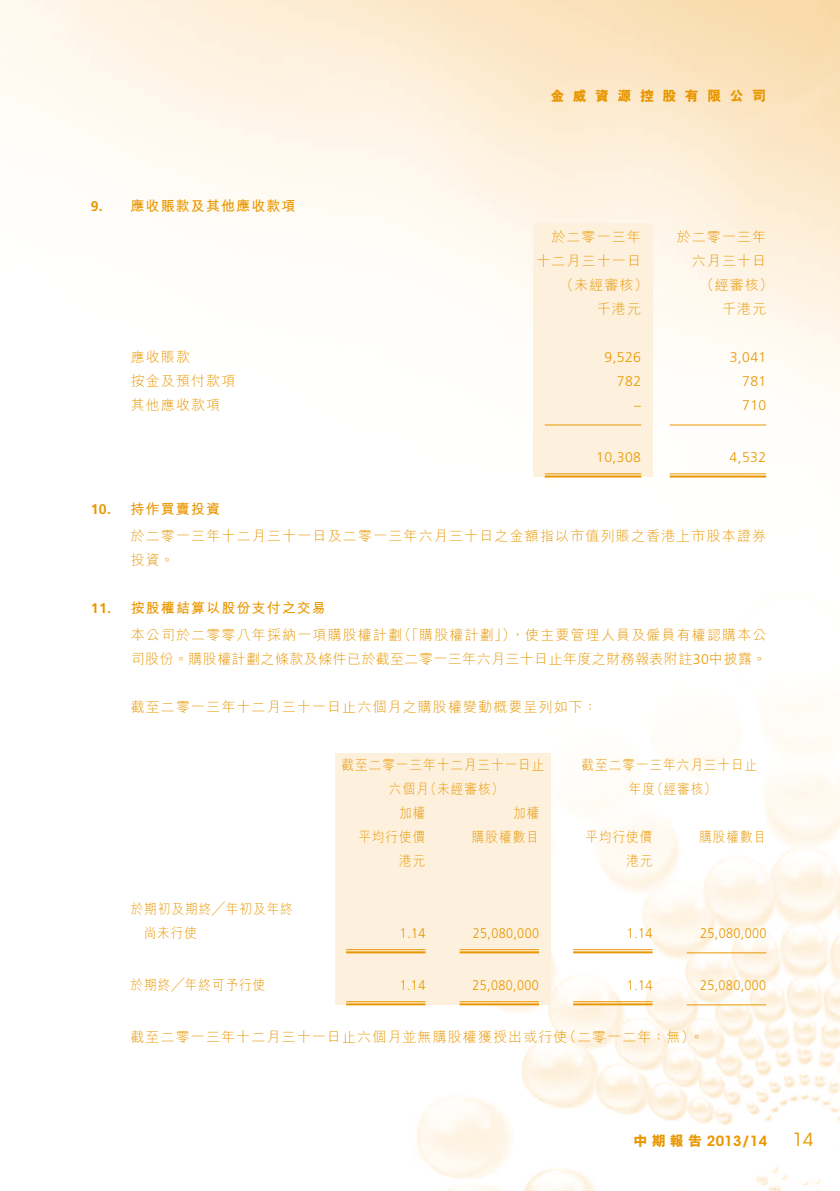
<style>
.page{position:relative;width:840px;height:1191px;background:#fff}
.page>*{position:absolute;margin:0;border:0;box-sizing:border-box;transform-origin:0 0}
.t1{font:18px "ITC Avant Garde Std";color:#e99700}
.t2{font:300 14px/24px "M Hei HK";letter-spacing:.08em;color:#e99700}
.t3{font:300 14px "M Hei HK";letter-spacing:.08em;color:#e99700;scale:.9 1}
.t4{font:300 14px/24px "M Hei HK";letter-spacing:.03em;color:#e99700}
.t5{font:300 14px "Frutiger LT Std";letter-spacing:.03em;color:#e99700;scale:.9 1}
.t6{font:300 14px "Frutiger LT Std";letter-spacing:.03em;color:#e99700}
.t7{font:700 14px "M Hei HK";letter-spacing:.08em;color:#e99700}
.t8{font:600 14px "ITC Avant Garde Std";letter-spacing:.02em;color:#e99700}
.t9{font:800 14px "M Hei HK";letter-spacing:.6em;color:#e99700}
.t10{font:700 14px "Frutiger LT Std";color:#e99700}
.s1{font-family:"Frutiger LT Std"}
.s2{font-family:"M Hei HK";font-weight:800}
</style>
<div class="page">
<img style="left:0;top:0;width:839px;height:1191px">
<div style="left:533px;top:223px;width:119px;height:254px;background:#fdf1de"></div>
<hr style="left:544px;top:424px;width:97px;height:1px;background:#e99700">
<hr style="left:669px;top:424px;width:96px;height:1px;background:#e99700">
<hr style="left:544px;top:473px;width:97px;height:1px;background:#e99700">
<hr style="left:544px;top:475px;width:97px;height:2px;background:#e99700">
<hr style="left:669px;top:473px;width:96px;height:1px;background:#e99700">
<hr style="left:669px;top:475px;width:96px;height:2px;background:#e99700">
<div style="left:334px;top:753px;width:216px;height:252px;background:#fdf1de"></div>
<hr style="left:346px;top:949px;width:79px;height:1px;background:#e99700">
<hr style="left:346px;top:951px;width:79px;height:2px;background:#e99700">
<hr style="left:459px;top:949px;width:79px;height:1px;background:#e99700">
<hr style="left:459px;top:951px;width:79px;height:2px;background:#e99700">
<hr style="left:572px;top:949px;width:80px;height:1px;background:#e99700">
<hr style="left:572px;top:951px;width:80px;height:2px;background:#e99700">
<hr style="left:686px;top:952px;width:79px;height:1px;background:#e99700">
<hr style="left:346px;top:1001px;width:79px;height:1px;background:#e99700">
<hr style="left:346px;top:1003px;width:79px;height:2px;background:#e99700">
<hr style="left:459px;top:1001px;width:79px;height:1px;background:#e99700">
<hr style="left:459px;top:1003px;width:79px;height:2px;background:#e99700">
<hr style="left:572px;top:1001px;width:80px;height:1px;background:#e99700">
<hr style="left:572px;top:1003px;width:80px;height:2px;background:#e99700">
<hr style="left:686px;top:1004px;width:79px;height:1px;background:#e99700">
<p class="t9" style="left:550px;top:86px;width:217px">金威資源控股有限公司</p>
<p class="t10" style="left:91px;top:198px;width:14px">9.</p>
<p class="t10" style="left:91px;top:501px;width:22px">10.</p>
<p class="t10" style="left:91px;top:600px;width:22px">11.</p>
<p class="t7" style="left:130px;top:196px;width:166px">應收賬款及其他應收款項</p>
<p class="t2" style="left:131px;top:344px;width:61px">應收賬款</p>
<p class="t2" style="left:131px;top:368px;width:106px">按金及預付款項</p>
<p class="t2" style="left:131px;top:392px;width:91px">其他應收款項</p>
<p class="t7" style="left:130px;top:498px;width:91px">持作買賣投資</p>
<p class="t2" style="left:551px;top:224px;width:91px">於二零一三年</p>
<p class="t2" style="left:676px;top:224px;width:91px">於二零一三年</p>
<p class="t2" style="left:536px;top:248px;width:106px">十二月三十一日</p>
<p class="t2" style="left:691px;top:248px;width:76px">六月三十日</p>
<p class="t2" style="left:559px;top:272px;width:90px">（未經審核）</p>
<p class="t2" style="left:700px;top:272px;width:74px">（經審核(</p>
<p class="t2" style="left:596px;top:296px;width:46px">千港元</p>
<p class="t2" style="left:721px;top:296px;width:46px">千港元</p>
<p class="t6" style="left:604px;top:349px;width:38px">9,526</p>
<p class="t6" style="left:729px;top:349px;width:38px">3,041</p>
<p class="t6" style="left:616px;top:373px;width:26px">782</p>
<p class="t6" style="left:741px;top:373px;width:26px">781</p>
<p class="t6" style="left:633px;top:397px;width:8px">–</p>
<p class="t6" style="left:741px;top:397px;width:26px">710</p>
<p class="t6" style="left:595px;top:449px;width:46px">10,308</p>
<p class="t6" style="left:729px;top:449px;width:38px">4,532</p>
<p class="t2" style="left:130px;top:523px;width:637px">於二零一三年十二月三十一日及二零一三年六月三十日之金額指以市值列賬之香港上市股本證券投資。</p>
<p class="t7" style="left:131px;top:597px;width:197px">按股權結算以股份支付之交易</p>
<p class="t2" style="left:397px;top:622px;width:120px">（「購股權計劃」）</p>
<p class="t4" style="left:131px;top:622px;width:636px">本公司於二零零八年採納一項購股權計劃<br>司股份。購股權計劃之條款及條件已於截至二零一三年六月三十日止年度之財務報表附註<span class="s1">30</span>中披露。</p>
<p class="t2" style="left:131px;top:694px;width:468px">截至二零一三年十二月三十一日止六個月之購股權變動概要呈列如下：</p>
<p class="t2" style="left:510px;top:622px;width:257px">，使主要管理人員及僱員有權認購本公</p>
<p class="t3" style="left:131px;top:898px;width:182px">於期初及期終╱年初及年終</p>
<p class="t3" style="left:144px;top:922px;width:61px">尚未行使</p>
<p class="t3" style="left:130px;top:974px;width:151px">於期終╱年終可予行使</p>
<p class="t3" style="left:341px;top:754px;width:227px">截至二零一三年十二月三十一日止</p>
<p class="t3" style="left:581px;top:754px;width:197px">截至二零一三年六月三十日止</p>
<p class="t3" style="left:424px;top:778px;width:90px">（未經審核）</p>
<p class="t3" style="left:388px;top:778px;width:46px">六個月</p>
<p class="t3" style="left:650px;top:778px;width:74px">（經審核(</p>
<p class="t3" style="left:628px;top:778px;width:31px">年度</p>
<p class="t3" style="left:399px;top:802px;width:31px">加權</p>
<p class="t3" style="left:513px;top:802px;width:31px">加權</p>
<p class="t3" style="left:358px;top:826px;width:76px">平均行使價</p>
<p class="t3" style="left:471px;top:826px;width:76px">購股權數目</p>
<p class="t3" style="left:585px;top:826px;width:76px">平均行使價</p>
<p class="t3" style="left:699px;top:826px;width:76px">購股權數目</p>
<p class="t3" style="left:399px;top:850px;width:31px">港元</p>
<p class="t3" style="left:626px;top:850px;width:31px">港元</p>
<p class="t5" style="left:399px;top:925px;width:30px">1.14</p>
<p class="t5" style="left:472px;top:925px;width:75px">25,080,000</p>
<p class="t5" style="left:626px;top:925px;width:30px">1.14</p>
<p class="t5" style="left:699px;top:925px;width:75px">25,080,000</p>
<p class="t5" style="left:399px;top:977px;width:30px">1.14</p>
<p class="t5" style="left:472px;top:977px;width:75px">25,080,000</p>
<p class="t5" style="left:626px;top:977px;width:30px">1.14</p>
<p class="t5" style="left:699px;top:977px;width:75px">25,080,000</p>
<p class="t2" style="left:562px;top:1024px;width:133px">（二零一二年：無(</p>
<p class="t2" style="left:130px;top:1024px;width:438px">截至二零一三年十二月三十一日止六個月並無購股權獲授出或行使</p>
<p class="t2" style="left:689px;top:1024px;width:15px">。</p>
<p class="t8" style="left:633px;top:1131px;width:135px"><span class="s2">中期報告</span> 2013/14</p>
<p class="t1" style="left:792px;top:1129px;width:22px">14</p>
</div>
